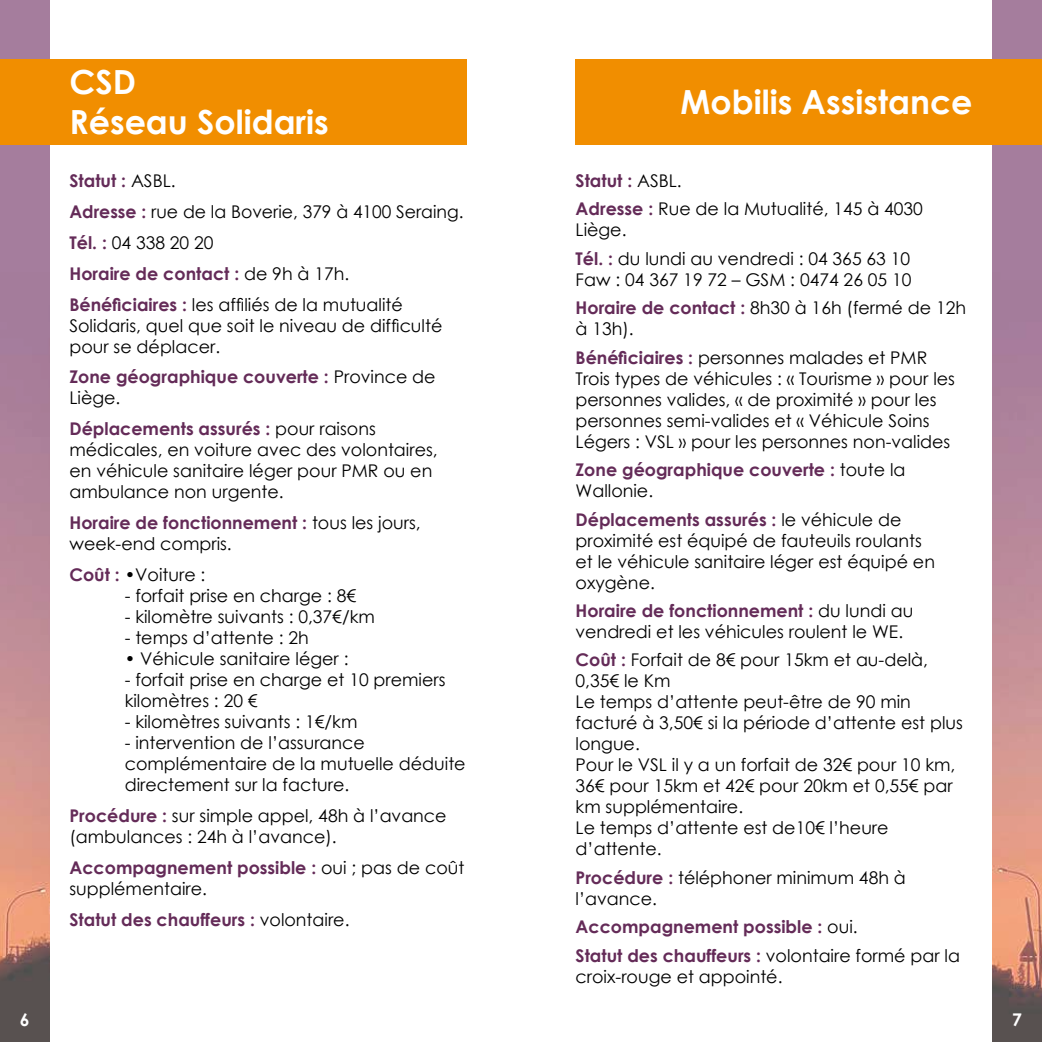
<style>
.page{position:relative;width:1042px;height:1042px;background:#fff}
.page>*{position:absolute;margin:0;border:0;box-sizing:border-box;transform-origin:0 0}
.t1{font:700 33.25px/39.9px "Century Gothic";color:#fff}
.t2{font:17.5px/21px "Century Gothic";color:#000}
.t3{font:700 17.5px/21px "Century Gothic";color:#642b58}
.t4{font:700 17.5px "Century Gothic";color:#fff}
.s1{font-weight:700;color:#642b58}
.s2{font-weight:400;color:#000}
</style>
<div class="page">
<img style="left:0;top:0;width:50px;height:1042px">
<img style="left:992px;top:0;width:50px;height:1042px">
<div style="left:0;top:60px;width:466px;height:85px;background:#f18e00"></div>
<div style="left:575px;top:60px;width:467px;height:85px;background:#f18e00"></div>
<h1 class="t1" style="left:69px;top:61px;width:261px">CSD<br>Réseau Solidaris</h1>
<p class="t2" style="left:69px;top:165px;width:396px;line-height:31px"><span class="s1">Statut :</span> ASBL.<br><span class="s1">Adresse :</span> rue de la Boverie, 379 à 4100 Seraing.<br><span class="s1">Tél. :</span> 04 338 20 20<br><span class="s1">Horaire de contact :</span> de 9h à 17h.<br><span class="s1">Bénéficiaires :</span> les affiliés de la mutualité</p>
<p class="t2" style="left:69px;top:314px;width:374px">Solidaris, quel que soit le niveau de difficulté pour se déplacer.</p>
<p class="t3" style="left:69px;top:366px;width:368px">Zone géographique couverte : <span class="s2">Province de<br>Liège.</span></p>
<p class="t2" style="left:69px;top:418px;width:370px"><span class="s1">Déplacements assurés :</span> pour raisons médicales, en voiture avec des volontaires, en véhicule sanitaire léger pour PMR ou en ambulance non urgente.</p>
<p class="t2" style="left:69px;top:512px;width:353px"><span class="s1">Horaire de fonctionnement :</span> tous les jours, week-end compris.</p>
<p class="t2" style="left:69px;top:564px;width:137px"><span class="s1">Coût :</span> •Voiture :</p>
<p class="t2" style="left:125px;top:585px;width:233px">- forfait prise en charge : 8€</p>
<p class="t2" style="left:125px;top:606px;width:252px">- kilomètre suivants : 0,37€/km</p>
<p class="t2" style="left:125px;top:627px;width:186px">- temps d’attente : 2h</p>
<p class="t2" style="left:125px;top:648px;width:225px">• Véhicule sanitaire léger :</p>
<p class="t2" style="left:125px;top:669px;width:322px">- forfait prise en charge et 10 premiers kilomètres : 20 €</p>
<p class="t2" style="left:125px;top:711px;width:234px">- kilomètres suivants : 1€/km</p>
<p class="t2" style="left:125px;top:732px;width:342px">- intervention de l’assurance complémentaire de la mutuelle déduite directement sur la facture.</p>
<p class="t2" style="left:69px;top:805px;width:379px"><span class="s1">Procédure :</span> sur simple appel, 48h à l’avance (ambulances : 24h à l’avance).</p>
<p class="t2" style="left:69px;top:857px;width:396px"><span class="s1">Accompagnement possible :</span> oui ; pas de coût supplémentaire.</p>
<p class="t3" style="left:69px;top:908px;width:282px">Statut des chauffeurs : <span class="s2">volontaire.</span></p>
<h1 class="t1" style="left:680px;top:81px;width:293px">Mobilis Assistance</h1>
<p class="t2" style="left:575px;top:166px;width:349px;line-height:28.3px"><span class="s1">Statut :</span> ASBL.<br><span class="s1">Adresse :</span> Rue de la Mutualité, 145 à 4030</p>
<p class="t2" style="left:575px;top:215px;width:336px;line-height:28.3px">Liège.<br><span class="s1">Tél. :</span> du lundi au vendredi : 04 365 63 10</p>
<p class="t2" style="left:575px;top:265px;width:392px;line-height:28.3px">Faw : 04 367 19 72 – GSM : 0474 26 05 10<br><span class="s1">Horaire de contact :</span> 8h30 à 16h (fermé de 12h</p>
<p class="t2" style="left:575px;top:314px;width:353px;line-height:28.3px">à 13h).<br><span class="s1">Bénéficiaires :</span> personnes malades et PMR</p>
<p class="t2" style="left:575px;top:367px;width:381px">Trois types de véhicules : « Tourisme » pour les personnes valides, « de proximité » pour les personnes semi-valides et « Véhicule Soins Légers : VSL » pour les personnes non-valides</p>
<p class="t3" style="left:575px;top:458px;width:331px">Zone géographique couverte : <span class="s2">toute la<br>Wallonie.</span></p>
<p class="t2" style="left:575px;top:508px;width:361px"><span class="s1">Déplacements assurés :</span> le véhicule de proximité est équipé de fauteuils roulants et le véhicule sanitaire léger est équipé en oxygène.</p>
<p class="t2" style="left:575px;top:600px;width:339px"><span class="s1">Horaire de fonctionnement :</span> du lundi au vendredi et les véhicules roulent le WE.</p>
<p class="t2" style="left:575px;top:649px;width:389px"><span class="s1">Coût :</span> Forfait de 8€ pour 15km et au-delà,<br>0,35€ le Km<br>Le temps d’attente peut-être de 90 min facturé à 3,50€ si la période d’attente est plus longue.<br>Pour le VSL il y a un forfait de 32€ pour 10 km,<br>36€ pour 15km et 42€ pour 20km et 0,55€ par km supplémentaire.<br>Le temps d’attente est de10€ l’heure d’attente.</p>
<p class="t2" style="left:575px;top:867px;width:332px"><span class="s1">Procédure :</span> téléphoner minimum 48h à l’avance.</p>
<p class="t3" style="left:575px;top:912px;width:386px;line-height:28.3px">Accompagnement possible : <span class="s2">oui.<br></span>Statut des chauffeurs : <span class="s2">volontaire formé par la</span></p>
<p class="t2" style="left:575px;top:965px;width:208px">croix-rouge et appointé.</p>
<p class="t4" style="left:20px;top:1006px;width:11px">6</p>
<p class="t4" style="left:1012px;top:1006px;width:11px">7</p>
</div>
